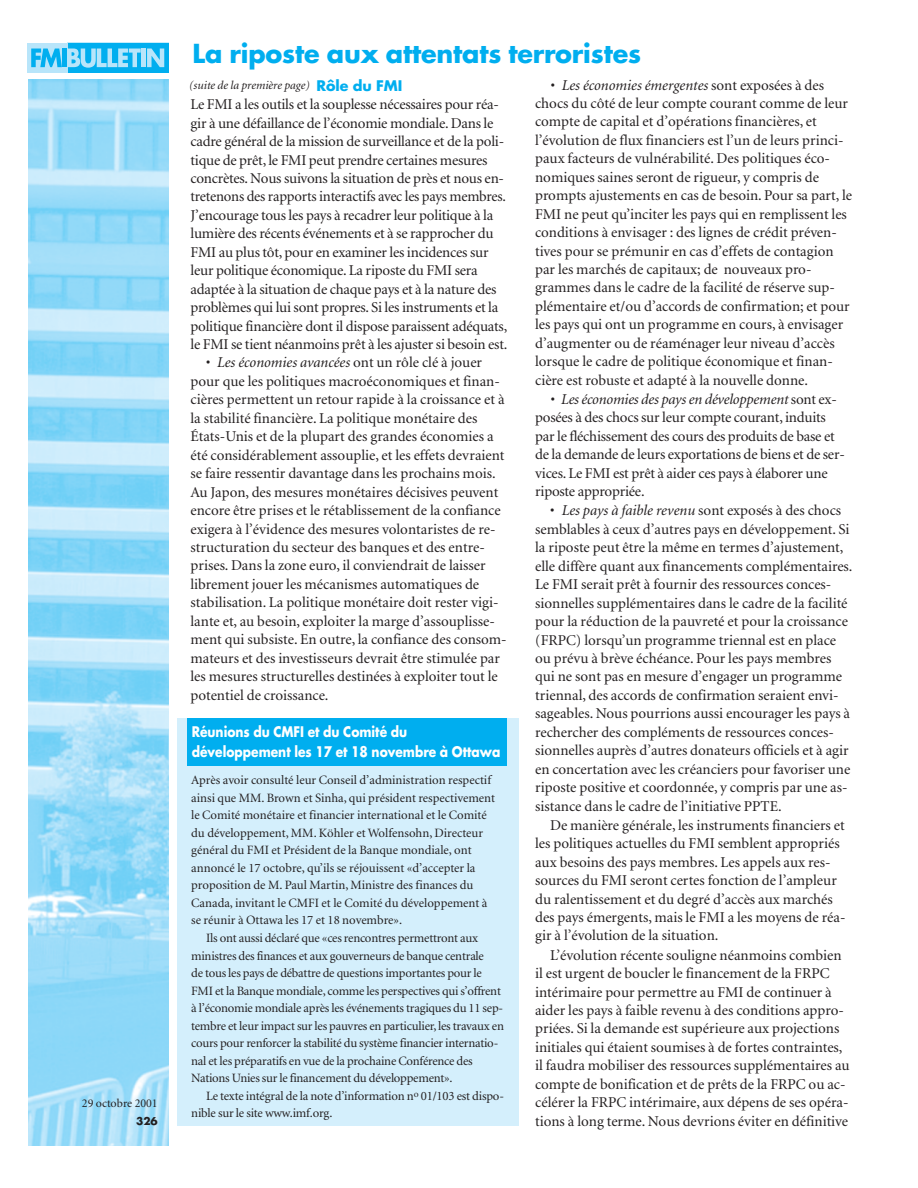
<style>
.page{position:relative;width:918px;height:1188px;background:#fff}
.page>*{position:absolute;margin:0;border:0;box-sizing:border-box;transform-origin:0 0}
.t1{font:700 25.5px "Futura";letter-spacing:-.005em;color:#00aeef}
.t2{font:15px/18.5px "Minion";color:#231f20}
.t3{font:700 14.25px/19.5px "Futura";color:#fff;scale:.86 1}
.t4{font:700 14.25px "Futura";color:#00aeef}
.t5{font:12.75px/17.5px "Minion";letter-spacing:-.015em;color:#231f20}
.t6{font:italic 12px "Minion";color:#231f20}
.t7{font:12px "Minion";color:#231f20}
.t8{font:700 10.5px "Futura";color:#231f20}
.s1{font-style:italic}
</style>
<div class="page">
<div style="left:67px;top:43px;width:101px;height:29px;background:#00aeef"></div>
<hr style="left:142px;top:49px;width:4px;height:18px;background:#b8e5fa">
<svg style="left:147px;top:49px;width:17px;height:18px"></svg>
<div style="left:27px;top:43px;width:40px;height:29px;background:#b8e5fa"></div>
<svg style="left:31px;top:49px;width:110px;height:19px"></svg>
<hr style="left:63px;top:49px;width:4px;height:18px;background:#00aeef">
<img style="left:29px;top:80px;width:139px;height:1066px">
<div style="left:177px;top:718px;width:342px;height:408px;background:#d4effc"></div>
<div style="left:187px;top:719px;width:320px;height:47px;background:#00aeef"></div>
<p class="t7" style="left:82px;top:1099px;width:77px">29 octobre 2001</p>
<p class="t8" style="left:136px;top:1117px;width:23px">326</p>
<h1 class="t1" style="left:193px;top:42px;width:450px">La riposte aux attentats terroristes</h1>
<p class="t6" style="left:189px;top:81px;width:122px">(suite de la première page)</p>
<p class="t4" style="left:316px;top:79px;width:87px">Rôle du FMI</p>
<p class="t2" style="left:190px;top:96px;width:318px">Le FMI a les outils et la souplesse nécessaires pour réa&shy;gir à une défaillance de l’économie mondiale. Dans le cadre général de la mission de surveillance et de la poli&shy;tique de prêt, le FMI peut prendre certaines mesures concrètes. Nous suivons la situation de près et nous en&shy;tretenons des rapports interactifs avec les pays membres.<br>J’encourage tous les pays à recadrer leur politique à la lumière des récents événements et à se rapprocher du FMI au plus tôt, pour en examiner les incidences sur leur politique économique. La riposte du FMI sera adaptée à la situation de chaque pays et à la nature des problèmes qui lui sont propres. Si les instruments et la politique financière dont il dispose paraissent adéquats, le FMI se tient néanmoins prêt à les ajuster si besoin est.</p>
<p class="t2" style="left:190px;top:355px;width:318px;text-indent:15px"><span class="s1">• Les économies avancées</span> ont un rôle clé à jouer pour que les politiques macroéconomiques et finan&shy;cières permettent un retour rapide à la croissance et à la stabilité financière. La politique monétaire des États-Unis et de la plupart des grandes économies a été considérablement assouplie, et les effets devraient se faire ressentir davantage dans les prochains mois.<br>Au Japon, des mesures monétaires décisives peuvent encore être prises et le rétablissement de la confiance exigera à l’évidence des mesures volontaristes de re&shy;structuration du secteur des banques et des entre&shy;prises. Dans la zone euro, il conviendrait de laisser librement jouer les mécanismes automatiques de stabilisation. La politique monétaire doit rester vigi&shy;lante et, au besoin, exploiter la marge d’assouplisse&shy;ment qui subsiste. En outre, la confiance des consom&shy;mateurs et des investisseurs devrait être stimulée par les mesures structurelles destinées à exploiter tout le potentiel de croissance.</p>
<p class="t2" style="left:535px;top:77px;width:318px;text-indent:15px"><span class="s1">• Les économies émergentes</span> sont exposées à des chocs du côté de leur compte courant comme de leur compte de capital et d’opérations financières, et l’évolution de flux financiers est l’un de leurs princi&shy;paux facteurs de vulnérabilité. Des politiques éco&shy;nomiques saines seront de rigueur, y compris de prompts ajustements en cas de besoin. Pour sa part, le FMI ne peut qu’inciter les pays qui en remplissent les conditions à envisager : des lignes de crédit préven&shy;tives pour se prémunir en cas d’effets de contagion par les marchés de capitaux; de nouveaux pro&shy;grammes dans le cadre de la facilité de réserve sup&shy;plémentaire et/ou d’accords de confirmation; et pour les pays qui ont un programme en cours, à envisager d’augmenter ou de réaménager leur niveau d’accès lorsque le cadre de politique économique et finan&shy;cière est robuste et adapté à la nouvelle donne.</p>
<p class="t2" style="left:535px;top:391px;width:311px;text-indent:15px"><span class="s1">• Les économies des pays en développement</span> sont ex&shy;posées à des chocs sur leur compte courant, induits par le fléchissement des cours des produits de base et de la demande de leurs exportations de biens et de ser&shy;vices. Le FMI est prêt à aider ces pays à élaborer une riposte appropriée.</p>
<p class="t2" style="left:535px;top:503px;width:319px;text-indent:15px">• <span class="s1">Les pays à faible revenu</span> sont exposés à des chocs semblables à ceux d’autres pays en développement. Si la riposte peut être la même en termes d’ajustement, elle diffère quant aux financements complémentaires.<br>Le FMI serait prêt à fournir des ressources conces&shy;sionnelles supplémentaires dans le cadre de la facilité pour la réduction de la pauvreté et pour la croissance (FRPC) lorsqu’un programme triennal est en place ou prévu à brève échéance. Pour les pays membres qui ne sont pas en mesure d’engager un programme triennal, des accords de confirmation seraient envi&shy;sageables. Nous pourrions aussi encourager les pays à rechercher des compléments de ressources conces&shy;sionnelles auprès d’autres donateurs officiels et à agir en concertation avec les créanciers pour favoriser une riposte positive et coordonnée, y compris par une as&shy;sistance dans le cadre de l’initiative PPTE.</p>
<p class="t2" style="left:535px;top:817px;width:312px;text-indent:15px">De manière générale, les instruments financiers et les politiques actuelles du FMI semblent appropriés aux besoins des pays membres. Les appels aux res&shy;sources du FMI seront certes fonction de l’ampleur du ralentissement et du degré d’accès aux marchés des pays émergents, mais le FMI a les moyens de réa&shy;gir à l’évolution de la situation.</p>
<p class="t2" style="left:535px;top:947px;width:316px;text-indent:15px">L’évolution récente souligne néanmoins combien il est urgent de boucler le financement de la FRPC intérimaire pour permettre au FMI de continuer à aider les pays à faible revenu à des conditions appro&shy;priées. Si la demande est supérieure aux projections initiales qui étaient soumises à de fortes contraintes, il faudra mobiliser des ressources supplémentaires au compte de bonification et de prêts de la FRPC ou ac&shy;célérer la FRPC intérimaire, aux dépens de ses opéra&shy;tions à long terme. Nous devrions éviter en définitive</p>
<p class="t3" style="left:192px;top:723px;width:361px">Réunions du CMFI et du Comité du développement les 17 et 18 novembre à Ottawa</p>
<p class="t5" style="left:191px;top:772px;width:305px">Après avoir consulté leur Conseil d’administration respectif ainsi que MM. Brown et Sinha, qui président respectivement le Comité monétaire et financier international et le Comité du développement, MM. Köhler et Wolfensohn, Directeur général du FMI et Président de la Banque mondiale, ont annoncé le 17 octobre, qu’ils se réjouissent «d’accepter la proposition de M. Paul Martin, Ministre des finances du Canada, invitant le CMFI et le Comité du développement à se réunir à Ottawa les 17 et 18 novembre».</p>
<p class="t5" style="left:191px;top:930px;width:314px;text-indent:15px">Ils ont aussi déclaré que «ces rencontres permettront aux ministres des finances et aux gouverneurs de banque centrale<br>de tous les pays de débattre de questions importantes pour le FMI et la Banque mondiale, comme les perspectives qui s’offrent à l’économie mondiale après les événements tragiques du 11 sep&shy;tembre et leur impact sur les pauvres en particulier, les travaux en cours pour renforcer la stabilité du système financier internatio&shy;nal et les préparatifs en vue de la prochaine Conférence des Nations Unies sur le financement du développement».</p>
<p class="t5" style="left:191px;top:1088px;width:314px;text-indent:15px">Le texte intégral de la note d’information n<sup>o</sup> 01/103 est dispo&shy;nible sur le site www.imf.org.</p>
</div>
